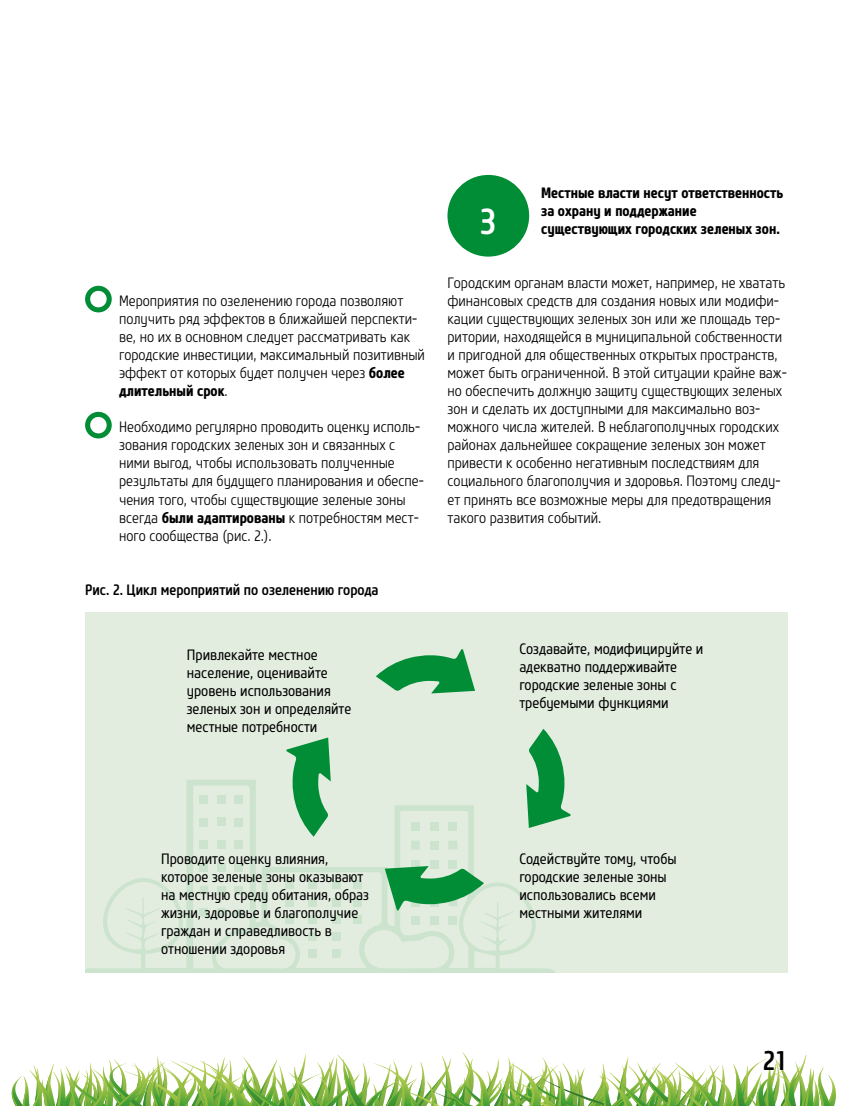
<style>
.page{position:relative;width:851px;height:1106px;background:#fff}
.page>*{position:absolute;margin:0;border:0;box-sizing:border-box;transform-origin:0 0}
.t1{font:500 36px "Core Sans M57 Cn";color:#fff}
.t2{font:500 27px "Core Sans M57 Cn";color:#000}
.t3{font:300 15px/18px "Core Sans M37 Cn";color:#000}
.t4{font:15px/18px "Core Sans M47 Cn";color:#000}
.t5{font:700 15px/18px "Core Sans M67 Cn";color:#000}
.t6{font:500 15px "Core Sans M57 Cn";color:#000}
.s1{font-family:"Core Sans M67 Cn";font-weight:700}
.s2{font-family:"Core Sans M37 Cn";font-weight:300}
</style>
<div class="page">
<svg style="left:11px;top:1052px;width:825px;height:54px"></svg>
<div style="left:85px;top:286px;width:27px;height:26px;border:5px solid #008d36;border-radius:50%"></div>
<div style="left:85px;top:412px;width:27px;height:26px;border:5px solid #008d36;border-radius:50%"></div>
<div style="left:447px;top:175px;width:82px;height:81px;background:#008d36;border-radius:50%"></div>
<div style="left:85px;top:612px;width:702px;height:360px;background:#e3eddf"></div>
<svg style="left:85px;top:780px;width:469px;height:192px"></svg>
<div style="left:234px;top:817px;width:9px;height:9px;background:#cce3ce"></div>
<div style="left:217px;top:817px;width:8px;height:9px;background:#cce3ce"></div>
<div style="left:199px;top:817px;width:9px;height:9px;background:#cce3ce"></div>
<div style="left:217px;top:885px;width:8px;height:9px;background:#cce3ce"></div>
<div style="left:234px;top:886px;width:9px;height:8px;background:#cce3ce"></div>
<div style="left:234px;top:908px;width:9px;height:9px;background:#cce3ce"></div>
<svg style="left:200px;top:885px;width:8px;height:9px"></svg>
<div style="left:199px;top:908px;width:9px;height:9px;background:#cce3ce"></div>
<div style="left:200px;top:795px;width:8px;height:8px;background:#cce3ce"></div>
<div style="left:217px;top:795px;width:8px;height:8px;background:#cce3ce"></div>
<div style="left:234px;top:795px;width:9px;height:8px;background:#cce3ce"></div>
<div style="left:217px;top:908px;width:8px;height:9px;background:#cce3ce"></div>
<div style="left:234px;top:863px;width:9px;height:8px;background:#cce3ce"></div>
<div style="left:217px;top:863px;width:8px;height:8px;background:#cce3ce"></div>
<div style="left:199px;top:863px;width:9px;height:8px;background:#cce3ce"></div>
<div style="left:234px;top:840px;width:8px;height:9px;background:#cce3ce"></div>
<div style="left:217px;top:840px;width:8px;height:9px;background:#cce3ce"></div>
<div style="left:199px;top:840px;width:9px;height:8px;background:#cce3ce"></div>
<div style="left:308px;top:932px;width:9px;height:8px;background:#cce3ce"></div>
<div style="left:332px;top:931px;width:9px;height:9px;background:#cce3ce"></div>
<div style="left:308px;top:915px;width:9px;height:8px;background:#cce3ce"></div>
<div style="left:308px;top:897px;width:9px;height:9px;background:#cce3ce"></div>
<div style="left:308px;top:880px;width:9px;height:9px;background:#cce3ce"></div>
<div style="left:285px;top:914px;width:9px;height:9px;background:#cce3ce"></div>
<div style="left:308px;top:949px;width:9px;height:8px;background:#cce3ce"></div>
<div style="left:332px;top:880px;width:8px;height:9px;background:#cce3ce"></div>
<svg style="left:332px;top:949px;width:9px;height:9px"></svg>
<div style="left:332px;top:897px;width:8px;height:9px;background:#cce3ce"></div>
<div style="left:332px;top:915px;width:8px;height:8px;background:#cce3ce"></div>
<div style="left:353px;top:915px;width:8px;height:8px;background:#cce3ce"></div>
<div style="left:353px;top:897px;width:8px;height:9px;background:#cce3ce"></div>
<div style="left:285px;top:897px;width:9px;height:9px;background:#cce3ce"></div>
<div style="left:353px;top:880px;width:8px;height:9px;background:#cce3ce"></div>
<div style="left:285px;top:880px;width:9px;height:9px;background:#cce3ce"></div>
<div style="left:429px;top:841px;width:9px;height:8px;background:#cce3ce"></div>
<svg style="left:448px;top:840px;width:9px;height:9px"></svg>
<div style="left:429px;top:916px;width:9px;height:9px;background:#cce3ce"></div>
<div style="left:448px;top:916px;width:9px;height:9px;background:#cce3ce"></div>
<div style="left:448px;top:821px;width:9px;height:9px;background:#cce3ce"></div>
<div style="left:429px;top:859px;width:9px;height:9px;background:#cce3ce"></div>
<div style="left:448px;top:859px;width:9px;height:9px;background:#cce3ce"></div>
<div style="left:430px;top:821px;width:8px;height:9px;background:#cce3ce"></div>
<svg style="left:411px;top:840px;width:8px;height:9px"></svg>
<div style="left:411px;top:916px;width:9px;height:9px;background:#cce3ce"></div>
<div style="left:411px;top:822px;width:8px;height:8px;background:#cce3ce"></div>
<div style="left:411px;top:859px;width:9px;height:9px;background:#cce3ce"></div>
<svg style="left:376px;top:649px;width:99px;height:44px"></svg>
<svg style="left:385px;top:866px;width:99px;height:44px"></svg>
<svg style="left:286px;top:737px;width:45px;height:99px"></svg>
<svg style="left:526px;top:728px;width:44px;height:100px"></svg>
<p class="t3" style="left:119px;top:292px;width:307px">Мероприятия по озеленению города позволяют получить ряд эффектов в ближайшей перспекти&shy;ве, но их в основном следует рассматривать как городские инвестиции, максимальный позитивный эффект от которых будет получен через <span class="s1">более</span></p>
<p class="t5" style="left:119px;top:382px;width:110px">длительный срок<span class="s2">.</span></p>
<p class="t3" style="left:119px;top:418px;width:306px">Необходимо регулярно проводить оценку исполь&shy;зования городских зеленых зон и связанных с ними выгод, чтобы использовать полученные результаты для будущего планирования и обеспе&shy;чения того, чтобы существующие зеленые зоны всегда <span class="s1">были адаптированы</span> к потребностям мест&shy;ного сообщества (рис. 2.).</p>
<p class="t6" style="left:85px;top:580px;width:295px">Рис. 2. Цикл мероприятий по озеленению города</p>
<h1 class="t1" style="left:480px;top:199px;width:18px">3</h1>
<p class="t5" style="left:541px;top:184px;width:244px">Местные власти несут ответственность за охрану и поддержание существующих городских зеленых зон.</p>
<p class="t3" style="left:447px;top:274px;width:341px">Городским органам власти может, например, не хватать финансовых средств для создания новых или модифи&shy;кации существующих зеленых зон или же площадь тер&shy;ритории, находящейся в муниципальной собственности и пригодной для общественных открытых пространств, может быть ограниченной. В этой ситуации крайне важ&shy;но обеспечить должную защиту существующих зеленых зон и сделать их доступными для максимально воз&shy;можного числа жителей. В неблагополучных городских районах дальнейшее сокращение зеленых зон может привести к особенно негативным последствиям для социального благополучия и здоровья. Поэтому следу&shy;ет принять все возможные меры для предотвращения такого развития событий.</p>
<p class="t4" style="left:187px;top:646px;width:166px">Привлекайте местное население, оценивайте уровень использования зеленых зон и определяйте местные потребности</p>
<p class="t4" style="left:519px;top:640px;width:185px">Создавайте, модифицируйте и адекватно поддерживайте городские зеленые зоны с требуемыми функциями</p>
<p class="t4" style="left:161px;top:850px;width:209px">Проводите оценку влияния, которое зеленые зоны оказывают на местную среду обитания, образ жизни, здоровье и благополучие граждан и справедливость в отношении здоровья</p>
<p class="t4" style="left:519px;top:850px;width:159px">Содействуйте тому, чтобы городские зеленые зоны использовались всеми местными жителями</p>
<h2 class="t2" style="left:763px;top:1043px;width:26px">21</h2>
</div>
